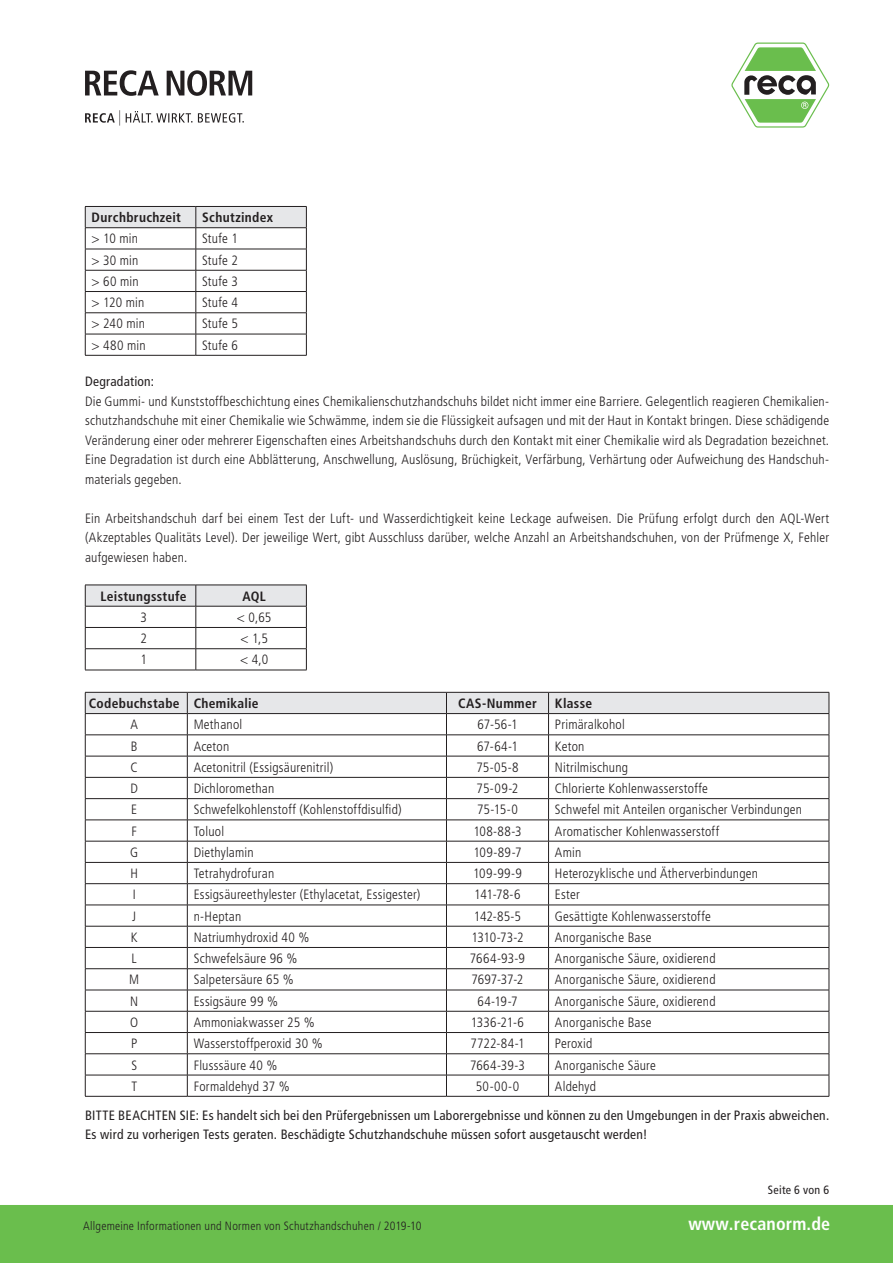
<style>
.page{position:relative;width:893px;height:1263px;background:#fff}
.page>*{position:absolute;margin:0;border:0;box-sizing:border-box;transform-origin:0 0}
.t1{font:700 condensed 18px "Frutiger LT Pro";letter-spacing:.01em;color:#fff}
.t2{font:300 condensed 13.5px/19.5px "Frutiger LT Pro";letter-spacing:.015em;color:#231f20;text-align:justify}
.t3{font:condensed 13.5px/19.5px "Frutiger LT Pro";letter-spacing:.02em;color:#231f20}
.t4{font:700 condensed 13.5px "Frutiger LT Pro";letter-spacing:.025em;color:#231f20}
.t5{font:300 condensed 12px "Frutiger LT Pro";letter-spacing:.02em;color:#231f20}
.t6{font:condensed 12px "Frutiger LT Pro";letter-spacing:.02em;color:#231f20}
</style>
<div class="page">
<svg style="left:731px;top:43px;width:98px;height:85px"></svg>
<svg style="left:85px;top:110px;width:159px;height:16px"></svg>
<svg style="left:85px;top:70px;width:167px;height:26px"></svg>
<div style="left:0;top:1205px;width:893px;height:58px;background:#6abe4d"></div>
<svg style="left:85px;top:692px;width:745px;height:404px"></svg>
<hr style="left:85px;top:1096px;width:102px;height:1px;background:#231f20">
<hr style="left:187px;top:1096px;width:259px;height:1px;background:#231f20">
<hr style="left:446px;top:1096px;width:103px;height:1px;background:#231f20">
<hr style="left:549px;top:1096px;width:280px;height:1px;background:#231f20">
<svg style="left:85px;top:206px;width:222px;height:149px"></svg>
<hr style="left:85px;top:355px;width:111px;height:1px;background:#231f20">
<hr style="left:196px;top:355px;width:111px;height:1px;background:#231f20">
<svg style="left:85px;top:585px;width:222px;height:85px"></svg>
<hr style="left:85px;top:670px;width:111px;height:1px;background:#231f20">
<hr style="left:196px;top:670px;width:111px;height:1px;background:#231f20">
<p class="t4" style="left:92px;top:209px;width:91px">Durchbruchzeit</p>
<p class="t4" style="left:202px;top:209px;width:72px">Schutzindex</p>
<p class="t2" style="left:92px;top:229px;width:48px">&gt; 10 min</p>
<p class="t2" style="left:202px;top:229px;width:37px">Stufe 1</p>
<p class="t2" style="left:92px;top:250px;width:48px">&gt; 30 min</p>
<p class="t2" style="left:202px;top:250px;width:37px">Stufe 2</p>
<p class="t2" style="left:92px;top:272px;width:49px">&gt; 60 min</p>
<p class="t2" style="left:202px;top:272px;width:37px">Stufe 3</p>
<p class="t2" style="left:92px;top:293px;width:54px">&gt; 120 min</p>
<p class="t2" style="left:202px;top:293px;width:37px">Stufe 4</p>
<p class="t2" style="left:92px;top:314px;width:55px">&gt; 240 min</p>
<p class="t2" style="left:202px;top:314px;width:37px">Stufe 5</p>
<p class="t2" style="left:92px;top:335px;width:55px">&gt; 480 min</p>
<p class="t2" style="left:202px;top:335px;width:37px">Stufe 6</p>
<p class="t3" style="left:85px;top:372px;width:71px">Degradation:</p>
<p class="t2" style="left:85px;top:392px;width:746px">Die Gummi- und Kunststoffbeschichtung eines Chemikalienschutzhandschuhs bildet nicht immer eine Barriere. Gelegentlich reagieren Chemikalien&shy;schutzhandschuhe mit einer Chemikalie wie Schwämme, indem sie die Flüssigkeit aufsagen und mit der Haut in Kontakt bringen. Diese schädigende Veränderung einer oder mehrerer Eigenschaften eines Arbeitshandschuhs durch den Kontakt mit einer Chemikalie wird als Degradation bezeichnet.<br>Eine Degradation ist durch eine Abblätterung, Anschwellung, Auslösung, Brüchigkeit, Verfärbung, Verhärtung oder Aufweichung des Handschuh&shy;materials gegeben.</p>
<p class="t2" style="left:85px;top:509px;width:746px">Ein Arbeitshandschuh darf bei einem Test der Luft- und Wasserdichtigkeit keine Leckage aufweisen. Die Prüfung erfolgt durch den AQL-Wert (Akzeptables Qualitäts Level). Der jeweilige Wert, gibt Ausschluss darüber, welche Anzahl an Arbeitshandschuhen, von der Prüfmenge X, Fehler aufgewiesen haben.</p>
<p class="t4" style="left:101px;top:588px;width:88px">Leistungsstufe</p>
<p class="t4" style="left:242px;top:588px;width:25px">AQL</p>
<p class="t2" style="left:140px;top:608px;width:8px">3</p>
<p class="t2" style="left:237px;top:608px;width:36px">&lt; 0,65</p>
<p class="t2" style="left:140px;top:629px;width:8px">2</p>
<p class="t2" style="left:241px;top:629px;width:29px">&lt; 1,5</p>
<p class="t2" style="left:140px;top:650px;width:8px">1</p>
<p class="t2" style="left:240px;top:650px;width:30px">&lt; 4,0</p>
<p class="t4" style="left:89px;top:695px;width:171px">Codebuchstabe Chemikalie</p>
<p class="t4" style="left:458px;top:695px;width:80px">CAS-Nummer</p>
<p class="t4" style="left:555px;top:695px;width:39px">Klasse</p>
<p class="t2" style="left:131px;top:715px;width:9px">A</p>
<p class="t2" style="left:194px;top:715px;width:50px">Methanol</p>
<p class="t2" style="left:477px;top:715px;width:42px">67-56-1</p>
<p class="t2" style="left:555px;top:715px;width:71px">Primäralkohol</p>
<p class="t2" style="left:131px;top:736px;width:8px">B</p>
<p class="t2" style="left:194px;top:736px;width:37px">Aceton</p>
<p class="t2" style="left:477px;top:736px;width:42px">67-64-1</p>
<p class="t2" style="left:555px;top:736px;width:31px">Keton</p>
<p class="t2" style="left:131px;top:757px;width:9px">C</p>
<p class="t2" style="left:194px;top:757px;width:141px">Acetonitril (Essigsäurenitril)</p>
<p class="t2" style="left:476px;top:757px;width:44px">75-05-8</p>
<p class="t2" style="left:555px;top:757px;width:75px">Nitrilmischung</p>
<p class="t2" style="left:131px;top:779px;width:9px">D</p>
<p class="t2" style="left:194px;top:779px;width:82px">Dichloromethan</p>
<p class="t2" style="left:477px;top:779px;width:43px">75-09-2</p>
<p class="t2" style="left:555px;top:779px;width:154px">Chlorierte Kohlenwasserstoffe</p>
<p class="t2" style="left:131px;top:800px;width:7px">E</p>
<p class="t2" style="left:194px;top:800px;width:210px">Schwefelkohlenstoff (Kohlenstoffdisulfid)</p>
<p class="t2" style="left:477px;top:800px;width:42px">75-15-0</p>
<p class="t2" style="left:555px;top:800px;width:249px">Schwefel mit Anteilen organischer Verbindungen</p>
<p class="t2" style="left:132px;top:821px;width:7px">F</p>
<p class="t2" style="left:194px;top:821px;width:32px">Toluol</p>
<p class="t2" style="left:473px;top:821px;width:50px">108-88-3</p>
<p class="t2" style="left:555px;top:821px;width:166px">Aromatischer Kohlenwasserstoff</p>
<p class="t2" style="left:130px;top:842px;width:10px">G</p>
<p class="t2" style="left:194px;top:842px;width:62px">Diethylamin</p>
<p class="t2" style="left:473px;top:842px;width:50px">109-89-7</p>
<p class="t2" style="left:555px;top:842px;width:28px">Amin</p>
<p class="t2" style="left:131px;top:864px;width:9px">H</p>
<p class="t2" style="left:194px;top:864px;width:82px">Tetrahydrofuran</p>
<p class="t2" style="left:473px;top:864px;width:50px">109-99-9</p>
<p class="t2" style="left:555px;top:864px;width:205px">Heterozyklische und Ätherverbindungen</p>
<p class="t2" style="left:133px;top:885px;width:4px">I</p>
<p class="t2" style="left:194px;top:885px;width:228px">Essigsäureethylester (Ethylacetat, Essigester)</p>
<p class="t2" style="left:474px;top:885px;width:48px">141-78-6</p>
<p class="t2" style="left:555px;top:885px;width:26px">Ester</p>
<p class="t2" style="left:132px;top:906px;width:5px">J</p>
<p class="t2" style="left:194px;top:906px;width:49px">n-Heptan</p>
<p class="t2" style="left:474px;top:906px;width:49px">142-85-5</p>
<p class="t2" style="left:555px;top:906px;width:157px">Gesättigte Kohlenwasserstoffe</p>
<p class="t2" style="left:131px;top:928px;width:8px">K</p>
<p class="t2" style="left:194px;top:928px;width:117px">Natriumhydroxid 40 %</p>
<p class="t2" style="left:471px;top:928px;width:54px">1310-73-2</p>
<p class="t2" style="left:555px;top:928px;width:98px">Anorganische Base</p>
<p class="t2" style="left:132px;top:949px;width:7px">L</p>
<p class="t2" style="left:194px;top:949px;width:105px">Schwefelsäure 96 %</p>
<p class="t2" style="left:470px;top:949px;width:57px">7664-93-9</p>
<p class="t2" style="left:555px;top:949px;width:162px">Anorganische Säure, oxidierend</p>
<p class="t2" style="left:129px;top:970px;width:11px">M</p>
<p class="t2" style="left:194px;top:970px;width:101px">Salpetersäure 65 %</p>
<p class="t2" style="left:472px;top:970px;width:53px">7697-37-2</p>
<p class="t2" style="left:555px;top:970px;width:162px">Anorganische Säure, oxidierend</p>
<p class="t2" style="left:130px;top:991px;width:10px">N</p>
<p class="t2" style="left:194px;top:991px;width:86px">Essigsäure 99 %</p>
<p class="t2" style="left:477px;top:991px;width:42px">64-19-7</p>
<p class="t2" style="left:555px;top:991px;width:162px">Anorganische Säure, oxidierend</p>
<p class="t2" style="left:130px;top:1013px;width:10px">O</p>
<p class="t2" style="left:194px;top:1013px;width:123px">Ammoniakwasser 25 %</p>
<p class="t2" style="left:471px;top:1013px;width:55px">1336-21-6</p>
<p class="t2" style="left:555px;top:1013px;width:98px">Anorganische Base</p>
<p class="t2" style="left:131px;top:1034px;width:8px">P</p>
<p class="t2" style="left:194px;top:1034px;width:131px">Wasserstoffperoxid 30 %</p>
<p class="t2" style="left:470px;top:1034px;width:56px">7722-84-1</p>
<p class="t2" style="left:555px;top:1034px;width:39px">Peroxid</p>
<p class="t2" style="left:131px;top:1055px;width:7px">S</p>
<p class="t2" style="left:194px;top:1055px;width:85px">Flusssäure 40 %</p>
<p class="t2" style="left:470px;top:1055px;width:56px">7664-39-3</p>
<p class="t2" style="left:555px;top:1055px;width:103px">Anorganische Säure</p>
<p class="t2" style="left:131px;top:1076px;width:7px">T</p>
<p class="t2" style="left:194px;top:1076px;width:98px">Formaldehyd 37 %</p>
<p class="t2" style="left:476px;top:1076px;width:45px">50-00-0</p>
<p class="t2" style="left:555px;top:1076px;width:43px">Aldehyd</p>
<p class="t3" style="left:85px;top:1105px;width:746px">BITTE BEACHTEN SIE: Es handelt sich bei den Prüfergebnissen um Laborergebnisse und können zu den Umgebungen in der Praxis abweichen.<br>Es wird zu vorherigen Tests geraten. Beschädigte Schutzhandschuhe müssen sofort ausgetauscht werden!</p>
<p class="t6" style="left:768px;top:1183px;width:63px">Seite 6 von 6</p>
<p class="t5" style="left:83px;top:1219px;width:340px">Allgemeine Informationen und Normen von Schutzhandschuhen / 2019-10</p>
<h1 class="t1" style="left:688px;top:1213px;width:143px">www.recanorm.de</h1>
</div>
